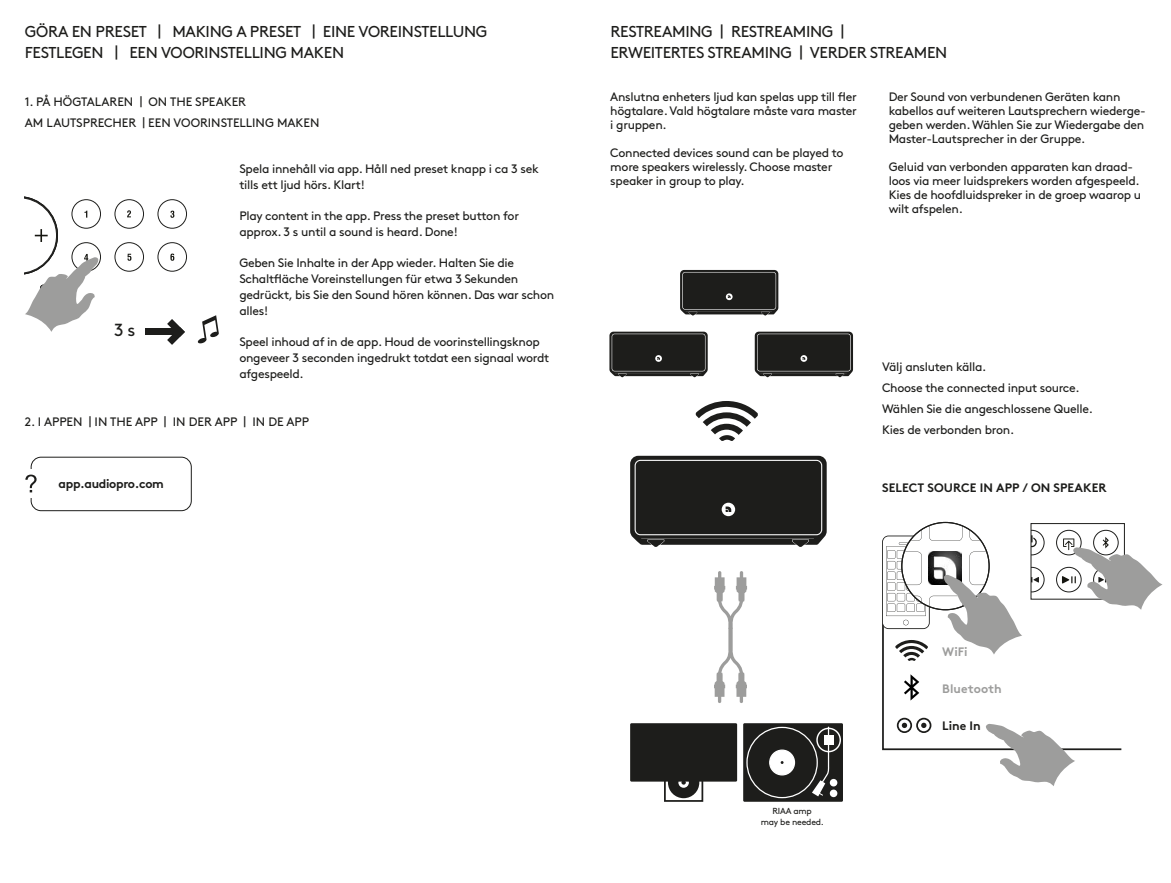
<style>
.page{position:relative;width:1171px;height:883px;background:#fff}
.page>*{position:absolute;margin:0;border:0;box-sizing:border-box;transform-origin:0 0}
.t1{font:17.5px "Brown";color:#1d1d1b}
.t2{font:15.75px/21px "Brown";letter-spacing:-.02em;color:#1d1d1b}
.t3{font:12.25px/14px "Brown";letter-spacing:-.025em;color:#1d1d1b}
.t4{font:12.25px/21px "Brown";letter-spacing:-.005em;color:#1d1d1b}
.t5{font:700 12.25px "Brown";color:#1d1d1b}
.t6{font:700 12.25px "Brown";letter-spacing:-.025em;color:#1d1d1b}
.t7{font:700 12.25px "Brown";letter-spacing:.005em;color:#9d9d9c}
.t8{font:8.75px/10.5px "Brown";letter-spacing:-.025em;color:#1d1d1b;text-align:center}
</style>
<div class="page">
<svg style="left:25px;top:196px;width:194px;height:149px"></svg>
<div style="left:31px;top:457px;width:160px;height:54px;border:1px solid #1d1d1b;border-radius:10px"></div>
<div style="left:25px;top:469px;width:12px;height:29px;background:#fff"></div>
<svg style="left:25px;top:475px;width:12px;height:17px"></svg>
<svg style="left:695px;top:401px;width:63px;height:40px"></svg>
<svg style="left:714px;top:571px;width:33px;height:132px"></svg>
<div style="left:743px;top:723px;width:100px;height:79px;background:#1d1d1b"></div>
<div style="left:824px;top:735px;width:9px;height:10px;background:#fff"></div>
<div style="left:830px;top:779px;width:7px;height:7px;background:#fff;border-radius:50%"></div>
<div style="left:830px;top:790px;width:7px;height:7px;background:#fff;border-radius:50%"></div>
<div style="left:816px;top:728px;width:25px;height:24px;border:1px solid #fff;border-radius:50%"></div>
<svg style="left:746px;top:726px;width:84px;height:73px"></svg>
<div style="left:668px;top:767px;width:31px;height:31px;background:#1d1d1b;border-radius:50%"></div>
<div style="left:678px;top:777px;width:11px;height:11px;background:#fff;border-radius:50%"></div>
<svg style="left:681px;top:782px;width:5px;height:3px"></svg>
<div style="left:630px;top:723px;width:107px;height:59px;background:#1d1d1b"></div>
<div style="left:664px;top:777px;width:39px;height:25px;border:2px solid #1d1d1b"></div>
<svg style="left:882px;top:522px;width:280px;height:264px"></svg>
<svg style="left:630px;top:456px;width:196px;height:91px;background:#2d2d2c"></svg>
<svg style="left:609px;top:332px;width:99px;height:45px;background:#2d2d2b"></svg>
<svg style="left:755px;top:332px;width:98px;height:45px;background:#2c2c2a"></svg>
<svg style="left:680px;top:270px;width:98px;height:46px;background:#2f2f2d"></svg>
<p class="t2" style="left:25px;top:19px;width:464px">GÖRA EN PRESET | MAKING A PRESET | EINE VOREINSTELLUNG<br>FESTLEGEN | EEN VOORINSTELLING MAKEN</p>
<p class="t2" style="left:610px;top:19px;width:338px">RESTREAMING | RESTREAMING |<br>ERWEITERTES STREAMING | VERDER STREAMEN</p>
<p class="t3" style="left:610px;top:88px;width:248px;text-align:justify">Anslutna enheters ljud kan spelas upp till fler högtalare. Vald högtalare måste vara master i gruppen.</p>
<p class="t3" style="left:610px;top:144px;width:235px">Connected devices sound can be played to more speakers wirelessly. Choose master speaker in group to play.</p>
<p class="t3" style="left:889px;top:88px;width:259px">Der Sound von verbundenen Geräten kann kabellos auf weiteren Lautsprechern wiederge&shy;geben werden. Wählen Sie zur Wiedergabe den Master-Lautsprecher in der Gruppe.</p>
<p class="t3" style="left:889px;top:158px;width:254px">Geluid van verbonden apparaten kan draad&shy;loos via meer luidsprekers worden afgespeeld.<br>Kies de hoofdluidspreker in de groep waarop u wilt afspelen.</p>
<p class="t4" style="left:25px;top:90px;width:296px">1. PÅ HÖGTALAREN | ON THE SPEAKER<br>AM LAUTSPRECHER | EEN VOORINSTELLING MAKEN</p>
<p class="t3" style="left:239px;top:160px;width:301px;line-height:15.8px">Spela innehåll via app. Håll ned preset knapp i ca 3 sek tills ett ljud hörs. Klart!</p>
<p class="t3" style="left:239px;top:207px;width:281px;line-height:15.8px">Play content in the app. Press the preset button for approx. 3 s until a sound is heard. Done!</p>
<p class="t3" style="left:239px;top:254px;width:316px;line-height:15.8px">Geben Sie Inhalte in der App wieder. Halten Sie die Schaltfläche Voreinstellungen für etwa 3 Sekunden gedrückt, bis Sie den Sound hören können. Das war schon alles!</p>
<p class="t3" style="left:239px;top:333px;width:311px;line-height:15.8px">Speel inhoud af in de app. Houd de voorinstellingsknop ongeveer 3 seconden ingedrukt totdat een signaal wordt afgespeeld.</p>
<h1 class="t1" style="left:114px;top:316px;width:23px">3 s</h1>
<p class="t3" style="left:882px;top:355px;width:212px;line-height:21px">Välj ansluten källa.<br>Choose the connected input source.<br>Wählen Sie die angeschlossene Quelle.<br>Kies de verbonden bron.</p>
<p class="t4" style="left:25px;top:410px;width:286px">2. I APPEN | IN THE APP | IN DER APP | IN DE APP</p>
<p class="t6" style="left:59px;top:474px;width:107px">app.audiopro.com</p>
<p class="t5" style="left:882px;top:477px;width:226px">SELECT SOURCE IN APP / ON SPEAKER</p>
<p class="t8" style="left:761px;top:805px;width:65px">RIAA amp<br>may be needed.</p>
<p class="t7" style="left:942px;top:642px;width:27px">WiFi</p>
<p class="t7" style="left:942px;top:679px;width:61px">Bluetooth</p>
<p class="t5" style="left:942px;top:716px;width:40px">Line In</p>
</div>
